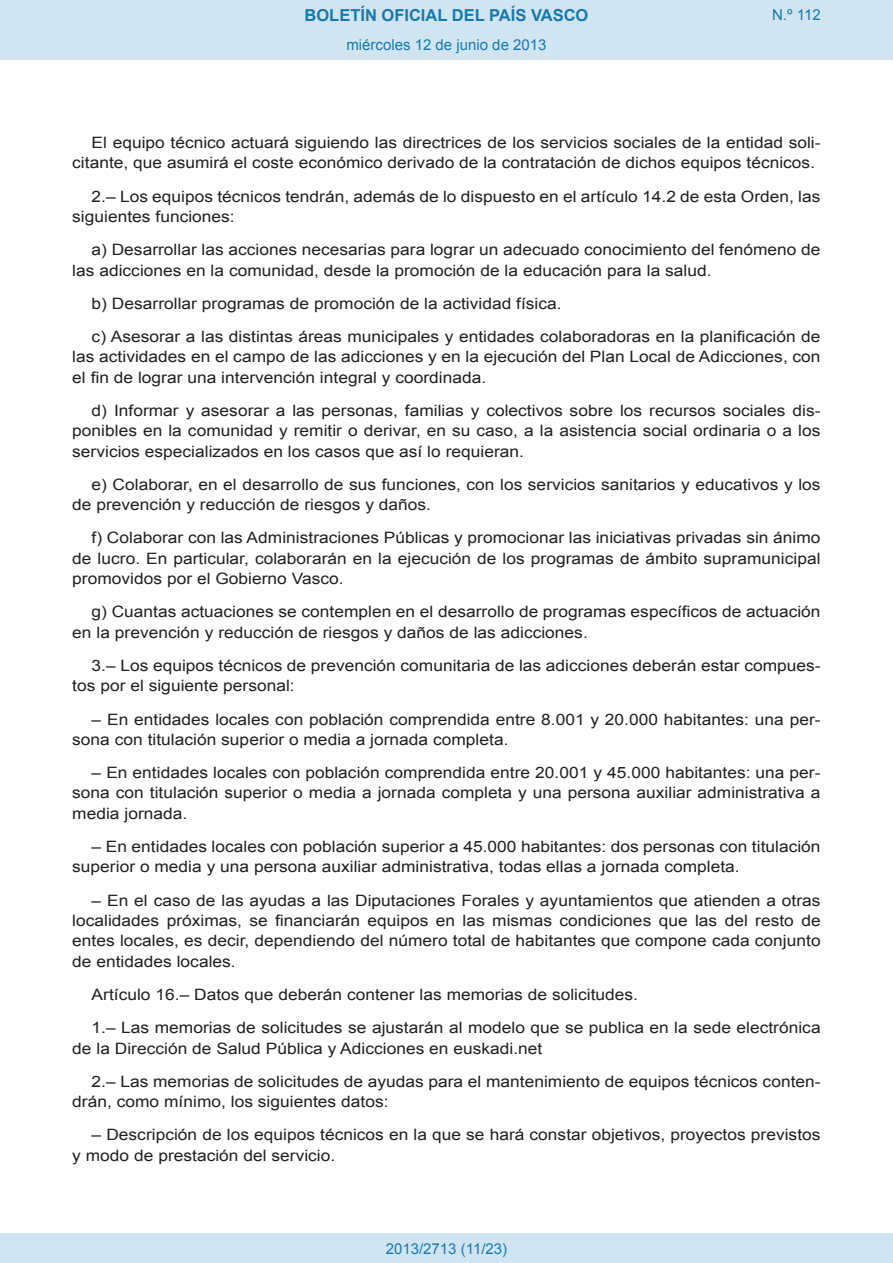
<style>
.page{position:relative;width:893px;height:1263px;background:#fff}
.page>*{position:absolute;margin:0;border:0;box-sizing:border-box;transform-origin:0 0}
.t1{font:700 16.5px "Arial";color:#1879ad}
.BOPVDetalle{font:15.6px/20.4px "Arial";color:#231f20;scale:1.11 1}
.Paginacion_Centro{font:15px "Arial";color:#1879ad}
</style>
<div class="page">
<div style="left:0;top:0;width:893px;height:60px;background:#d0e5f0"></div>
<div style="left:0;top:1233px;width:893px;height:30px;background:#d0e5f0"></div>
<p class="t1" style="left:305px;top:4px;width:285px">BOLETÍN OFICIAL DEL PAÍS VASCO</p>
<p class="Paginacion_Centro" style="left:346px;top:35px;width:202px">miércoles 12 de junio de 2013</p>
<p class="Paginacion_Centro" style="left:772px;top:5px;width:50px">N.º 112</p>
<p class="BOPVDetalle" style="left:72px;top:133px;width:676px;text-indent:19px">El equipo técnico actuará siguiendo las directrices de los servicios sociales de la entidad soli&shy;citante, que asumirá el coste económico derivado de la contratación de dichos equipos técnicos.</p>
<p class="BOPVDetalle" style="left:72px;top:186px;width:675px;text-indent:19px">2.– Los equipos técnicos tendrán, además de lo dispuesto en el artículo 14.2 de esta Orden, las siguientes funciones:</p>
<p class="BOPVDetalle" style="left:72px;top:240px;width:676px;text-indent:19px">a) Desarrollar las acciones necesarias para lograr un adecuado conocimiento del fenómeno de las adicciones en la comunidad, desde la promoción de la educación para la salud.</p>
<p class="BOPVDetalle" style="left:92px;top:293px;width:425px">b) Desarrollar programas de promoción de la actividad física.</p>
<p class="BOPVDetalle" style="left:72px;top:326px;width:676px;text-align:justify;text-indent:19px">c) Asesorar a las distintas áreas municipales y entidades colaboradoras en la planificación de las actividades en el campo de las adicciones y en la ejecución del Plan Local de Adicciones, con el fin de lograr una intervención integral y coordinada.</p>
<p class="BOPVDetalle" style="left:72px;top:400px;width:676px;text-align:justify;text-indent:19px">d) Informar y asesorar a las personas, familias y colectivos sobre los recursos sociales dis&shy;ponibles en la comunidad y remitir o derivar, en su caso, a la asistencia social ordinaria o a los servicios especializados en los casos que así lo requieran.</p>
<p class="BOPVDetalle" style="left:72px;top:474px;width:676px;text-indent:19px">e) Colaborar, en el desarrollo de sus funciones, con los servicios sanitarios y educativos y los de prevención y reducción de riesgos y daños.</p>
<p class="BOPVDetalle" style="left:72px;top:528px;width:676px;text-align:justify;text-indent:19px">f) Colaborar con las Administraciones Públicas y promocionar las iniciativas privadas sin ánimo de lucro. En particular, colaborarán en la ejecución de los programas de ámbito supramunicipal promovidos por el Gobierno Vasco.</p>
<p class="BOPVDetalle" style="left:72px;top:602px;width:676px;text-indent:19px">g) Cuantas actuaciones se contemplen en el desarrollo de programas específicos de actuación en la prevención y reducción de riesgos y daños de las adicciones.</p>
<p class="BOPVDetalle" style="left:72px;top:655px;width:676px;text-indent:19px">3.– Los equipos técnicos de prevención comunitaria de las adicciones deberán estar compues&shy;tos por el siguiente personal:</p>
<p class="BOPVDetalle" style="left:72px;top:709px;width:676px;text-indent:19px">– En entidades locales con población comprendida entre 8.001 y 20.000 habitantes: una per&shy;sona con titulación superior o media a jornada completa.</p>
<p class="BOPVDetalle" style="left:72px;top:762px;width:676px;text-align:justify;text-indent:19px">– En entidades locales con población comprendida entre 20.001 y 45.000 habitantes: una per&shy;sona con titulación superior o media a jornada completa y una persona auxiliar administrativa a media jornada.</p>
<p class="BOPVDetalle" style="left:72px;top:836px;width:676px;text-indent:19px">– En entidades locales con población superior a 45.000 habitantes: dos personas con titulación superior o media y una persona auxiliar administrativa, todas ellas a jornada completa.</p>
<p class="BOPVDetalle" style="left:72px;top:890px;width:676px;text-align:justify;text-indent:19px">– En el caso de las ayudas a las Diputaciones Forales y ayuntamientos que atienden a otras localidades próximas, se financiarán equipos en las mismas condiciones que las del resto de entes locales, es decir, dependiendo del número total de habitantes que compone cada conjunto de entidades locales.</p>
<p class="BOPVDetalle" style="left:92px;top:984px;width:494px">Artículo 16.– Datos que deberán contener las memorias de solicitudes.</p>
<p class="BOPVDetalle" style="left:72px;top:1018px;width:676px;text-indent:19px">1.– Las memorias de solicitudes se ajustarán al modelo que se publica en la sede electrónica de la Dirección de Salud Pública y Adicciones en euskadi.net</p>
<p class="BOPVDetalle" style="left:72px;top:1071px;width:676px;text-indent:19px">2.– Las memorias de solicitudes de ayudas para el mantenimiento de equipos técnicos conten&shy;drán, como mínimo, los siguientes datos:</p>
<p class="BOPVDetalle" style="left:72px;top:1125px;width:676px;text-indent:19px">– Descripción de los equipos técnicos en la que se hará constar objetivos, proyectos previstos y modo de prestación del servicio.</p>
<p class="Paginacion_Centro" style="left:386px;top:1238px;width:123px">2013/2713 (11/23)</p>
</div>
